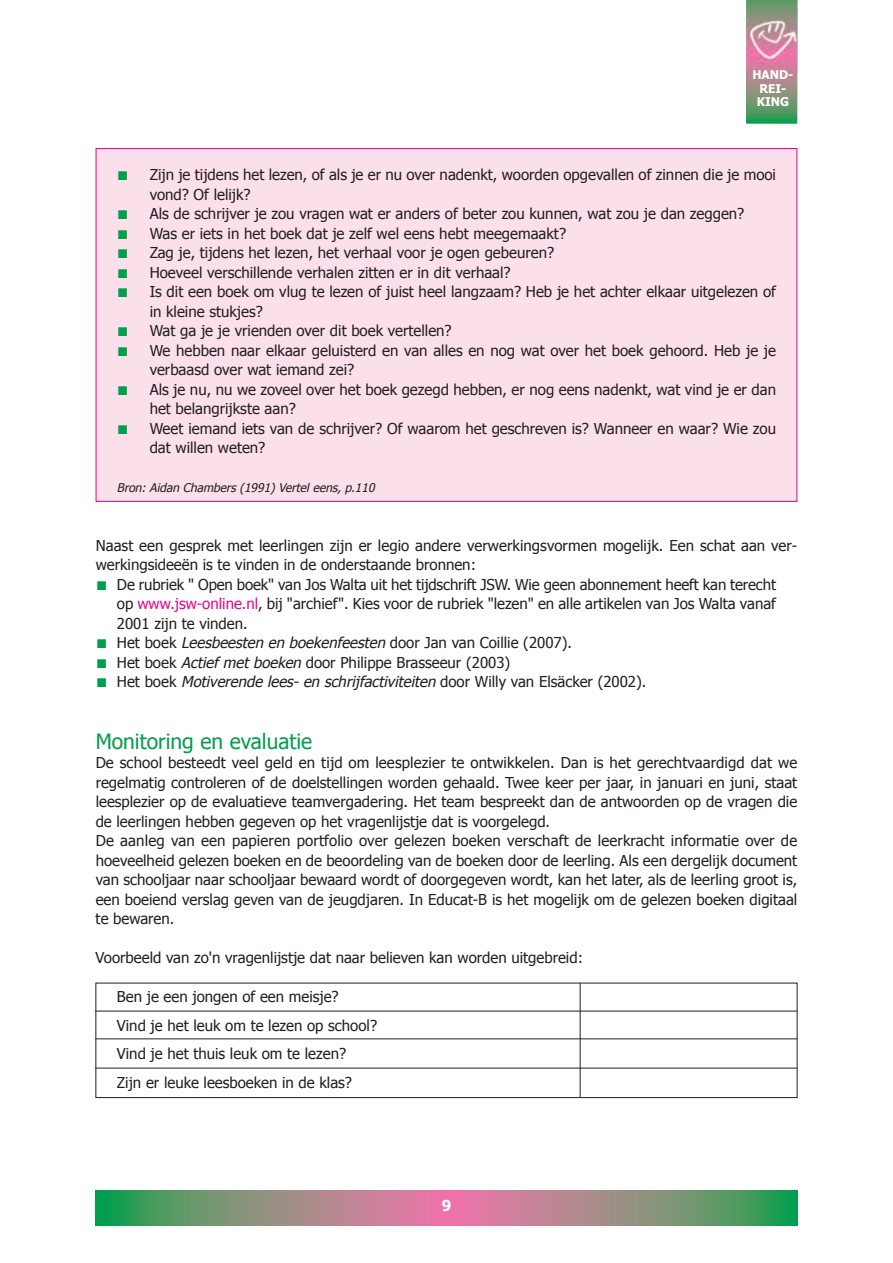
<style>
.page{position:relative;width:893px;height:1263px;background:#fff}
.page>*{position:absolute;margin:0;border:0;box-sizing:border-box;transform-origin:0 0}
.t1{font:21px "Tahoma";color:#009f4b}
.t2{font:15px/19.5px "Tahoma";color:#231f20}
.t3{font:italic 15px "Tahoma";color:#231f20}
.t4{font:700 15px "Tahoma";color:#fff}
.t5{font:italic 12px "Tahoma";color:#231f20}
.t6{font:700 12px/13.5px "Tahoma";color:#fff;text-align:center}
.s1{font-family:"Lucida Sans Unicode";color:#009f4b}
.s2{color:#ed028c}
.s3{font-style:italic}
.s4{font-family:"Lucida Sans Unicode";font-style:normal;color:#009f4b}
.s5{font-style:normal}
</style>
<div class="page">
<div style="left:96px;top:149px;width:700px;height:352px;background:#fbdfeb"></div>
<svg style="left:96px;top:1191px;width:701px;height:35px;background:#8f8d7f"></svg>
<svg style="left:746px;top:0;width:51px;height:123px;background:#759473"></svg>
<img style="left:746px;top:9px;width:51px;height:64px">
<div style="left:96px;top:983px;width:701px;height:115px;border:1px solid #231f20"></div>
<hr style="left:95px;top:1011px;width:702px;height:1px;background:#231f20">
<hr style="left:95px;top:1038px;width:702px;height:1px;background:#231f20">
<hr style="left:95px;top:1068px;width:702px;height:1px;background:#231f20">
<hr style="left:580px;top:983px;width:1px;height:115px;background:#231f20">
<p class="t6" style="left:752px;top:68px;width:42px">HAND-<br>REI-<br>KING</p>
<p class="t2" style="left:150px;top:164px;width:628px;text-indent:-33px"><span class="s1">■</span> Zijn je tijdens het lezen, of als je er nu over nadenkt, woorden opgevallen of zinnen die je mooi vond? Of lelijk?</p>
<p class="t2" style="left:117px;top:203px;width:629px"><span class="s1">■</span> Als de schrijver je zou vragen wat er anders of beter zou kunnen, wat zou je dan zeggen?</p>
<p class="t2" style="left:117px;top:223px;width:451px"><span class="s1">■</span> Was er iets in het boek dat je zelf wel eens hebt meegemaakt?</p>
<p class="t2" style="left:117px;top:242px;width:439px"><span class="s1">■</span> Zag je, tijdens het lezen, het verhaal voor je ogen gebeuren?</p>
<p class="t2" style="left:117px;top:262px;width:395px"><span class="s1">■</span> Hoeveel verschillende verhalen zitten er in dit verhaal?</p>
<p class="t2" style="left:150px;top:281px;width:628px;text-indent:-33px"><span class="s1">■</span> Is dit een boek om vlug te lezen of juist heel langzaam? Heb je het achter elkaar uitgelezen of in kleine stukjes?</p>
<p class="t2" style="left:117px;top:320px;width:336px"><span class="s1">■</span> Wat ga je je vrienden over dit boek vertellen?</p>
<p class="t2" style="left:150px;top:340px;width:628px;text-indent:-33px"><span class="s1">■</span> We hebben naar elkaar geluisterd en van alles en nog wat over het boek gehoord. Heb je je verbaasd over wat iemand zei?</p>
<p class="t2" style="left:150px;top:379px;width:628px;text-indent:-33px"><span class="s1">■</span> Als je nu, nu we zoveel over het boek gezegd hebben, er nog eens nadenkt, wat vind je er dan het belangrijkste aan?</p>
<p class="t2" style="left:150px;top:418px;width:628px;text-indent:-33px"><span class="s1">■</span> Weet iemand iets van de schrijver? Of waarom het geschreven is? Wanneer en waar? Wie zou dat willen weten?</p>
<p class="t5" style="left:117px;top:480px;width:262px">Bron: Aidan Chambers (1991) Vertel eens, p.110</p>
<p class="t2" style="left:96px;top:535px;width:703px">Naast een gesprek met leerlingen zijn er legio andere verwerkingsvormen mogelijk. Een schat aan ver&shy;werkingsideeën is te vinden in de onderstaande bronnen:</p>
<p class="t2" style="left:117px;top:574px;width:661px;text-align:justify;text-indent:-21px"><span class="s1">■</span> De rubriek " Open boek" van Jos Walta uit het tijdschrift JSW. Wie geen abonnement heeft kan terecht op <span class="s2">www.jsw-online.nl</span>, bij "archief". Kies voor de rubriek "lezen" en alle artikelen van Jos Walta vanaf 2001 zijn te vinden.</p>
<p class="t2" style="left:96px;top:632px;width:478px"><span class="s1">■</span> Het boek <span class="s3">Leesbeestenenboekenfeesten</span>door Jan van Coillie (2007).</p>
<p class="t2" style="left:96px;top:652px;width:416px"><span class="s1">■</span> Het boek <span class="s3">Actief metboeken</span>door Philippe Brasseeur (2003)</p>
<p class="t3" style="left:96px;top:672px;width:552px"><span class="s4">■</span> <span class="s5">Het boek</span> Motiverendelees-enschrijfactiviteiten<span class="s5">door Willy van Elsäcker (2002).</span></p>
<h1 class="t1" style="left:96px;top:728px;width:218px">Monitoring en evaluatie</h1>
<p class="t2" style="left:96px;top:752px;width:703px">De school besteedt veel geld en tijd om leesplezier te ontwikkelen. Dan is het gerechtvaardigd dat we regelmatig controleren of de doelstellingen worden gehaald. Twee keer per jaar, in januari en juni, staat leesplezier op de evaluatieve teamvergadering. Het team bespreekt dan de antwoorden op de vragen die de leerlingen hebben gegeven op het vragenlijstje dat is voorgelegd.<br>De aanleg van een papieren portfolio over gelezen boeken verschaft de leerkracht informatie over de hoeveelheid gelezen boeken en de beoordeling van de boeken door de leerling. Als een dergelijk document van schooljaar naar schooljaar bewaard wordt of doorgegeven wordt, kan het later, als de leerling groot is, een boeiend verslag geven van de jeugdjaren. In Educat-B is het mogelijk om de gelezen boeken digitaal te bewaren.</p>
<p class="t2" style="left:96px;top:947px;width:489px">Voorbeeld van zo'n vragenlijstje dat naar believen kan worden uitgebreid:</p>
<p class="t2" style="left:117px;top:982px;width:262px;line-height:28.5px">Ben je een jongen of een meisje?<br>Vind je het leuk om te lezen op school?<br>Vind je het thuis leuk om te lezen?<br>Zijn er leuke leesboeken in de klas?</p>
<p class="t4" style="left:442px;top:1196px;width:11px">9</p>
</div>
